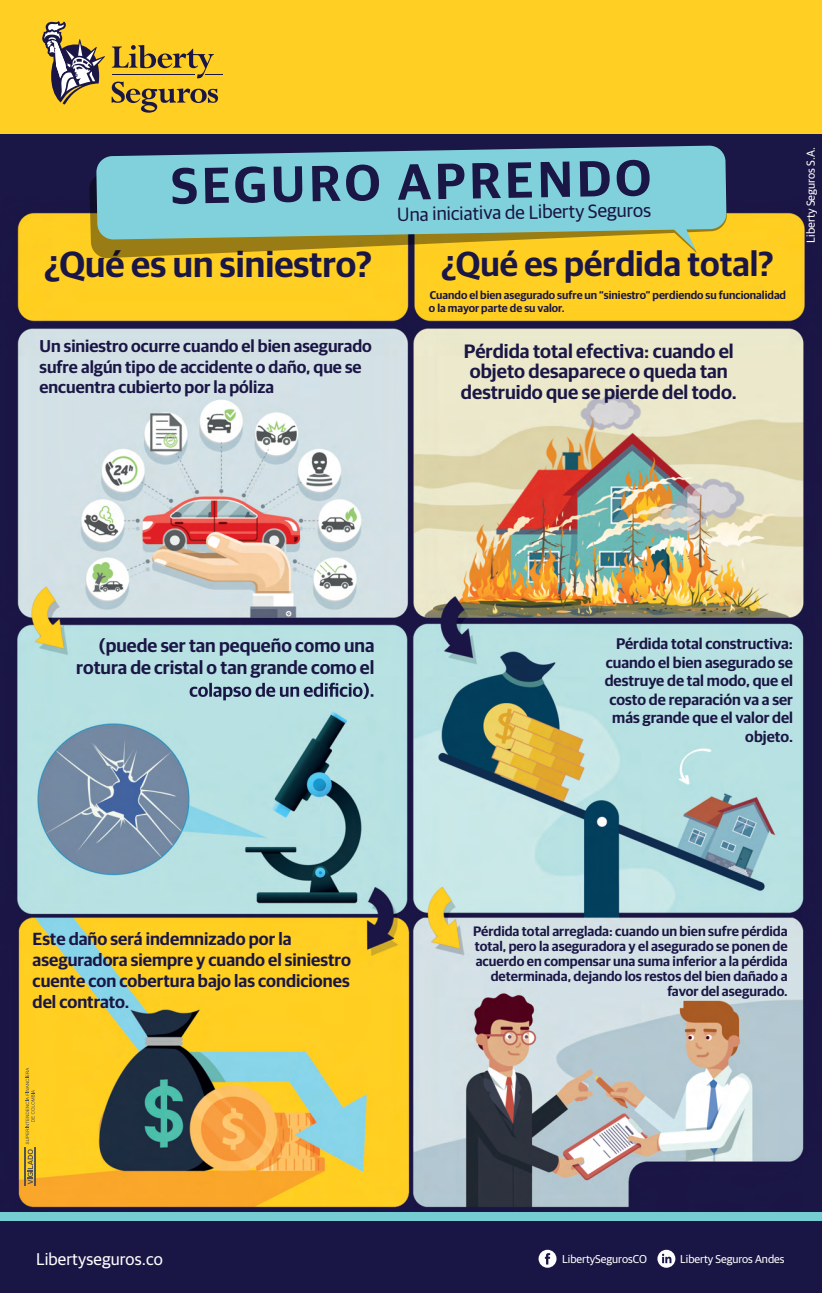
<style>
.page{position:relative;width:822px;height:1293px;background:#fff}
.page>*{position:absolute;margin:0;border:0;box-sizing:border-box;transform-origin:0 0}
.t1{font:600 50.88px "Guardian Sans";color:#1a1645}
.t2{font:600 36.38px "Guardian Sans";color:#1a1645}
.t3{font:600 34.75px "Guardian Sans";color:#1a1645}
.t4{font:600 19.5px/20.9px "Guardian Sans";color:#1a1645;text-align:center}
.t5{font:19.12px "Guardian Sans";color:#1a1645}
.t6{font:600 18.75px/22.5px "Guardian Sans";color:#1a1645;text-align:right}
.t7{font:600 17.62px/21.1px "Guardian Sans";color:#1a1645}
.t8{font:600 17.25px/20.6px "Guardian Sans";color:#1a1645}
.t9{font:17px "Guardian Sans";letter-spacing:.005em;color:#fff}
.t10{font:600 15.5px/18.6px "Guardian Sans";color:#1a1645;text-align:right}
.t11{font:600 13.75px/15px "Guardian Sans";color:#1a1645;text-align:right}
.t12{font:11.62px "Guardian Sans";color:#fff}
.t13{font:600 11.38px/13.1px "Guardian Sans";color:#1a1645}
.t14{font:11.38px "Guardian Sans";letter-spacing:-.005em;color:#fff}
</style>
<div class="page">
<div style="left:0;top:114px;width:822px;height:1110px;background:#1a1645"></div>
<img style="left:17px;top:212px;width:788px;height:996px">
<div style="left:0;top:0;width:822px;height:134px;background:#ffcf23"></div>
<svg style="left:42px;top:21px;width:63px;height:83px"></svg>
<svg style="left:112px;top:45px;width:111px;height:68px"></svg>
<svg style="left:190px;top:682px;width:183px;height:18px"></svg>
<svg style="left:89px;top:176px;width:638px;height:82px;background:#deb31f"></svg>
<svg style="left:96px;top:145px;width:630px;height:105px;background:#84beb6"></svg>
<div style="left:0;top:1220px;width:822px;height:72px;background:#191645"></div>
<div style="left:0;top:1211px;width:822px;height:9px;background:#75ccd1"></div>
<svg style="left:538px;top:1249px;width:18px;height:18px"></svg>
<svg style="left:657px;top:1249px;width:18px;height:18px"></svg>
<hr style="left:24px;top:1147px;width:1px;height:38px;background:#515455">
<svg style="left:26px;top:1067px;width:9px;height:117px"></svg>
<hr style="left:35px;top:1147px;width:1px;height:38px;background:#515455">
<h1 class="t1" style="left:170px;top:149px;width:481px;rotate:-1deg">SEGURO APRENDO</h1>
<h3 class="t5" style="left:397px;top:200px;width:255px;rotate:-1deg">Una iniciativa de Liberty Seguros</h3>
<h2 class="t2" style="left:44px;top:238px;width:329px">¿Qué es un siniestro?</h2>
<h3 class="t3" style="left:441px;top:238px;width:334px">¿Qué es pérdida total?</h3>
<p class="t8" style="left:40px;top:334px;width:334px">Un siniestro ocurre cuando el bien asegurado sufre algún tipo de accidente o daño, que se encuentra cubierto por la póliza</p>
<p class="t13" style="left:429px;top:287px;width:359px">Cuando el bien asegurado sufre un “siniestro” perdiendo su funcionalidad o la mayor parte de su valor.</p>
<h3 class="t4" style="left:461px;top:338px;width:277px">Pérdida total efectiva: cuando el objeto desaparece o queda tan destruido que se pierde del todo.</h3>
<p class="t12" style="left:802px;top:243px;width:97px;rotate:-90deg">Liberty Seguros S.A.</p>
<h3 class="t6" style="left:76px;top:632px;width:300px">(puede ser tan pequeño como una rotura de cristal o tan grande como el</h3>
<p class="t7" style="left:33px;top:926px;width:320px">Este daño será indemnizado por la aseguradora siempre y cuando el siniestro cuente con cobertura bajo las condiciones del contrato.</p>
<p class="t10" style="left:605px;top:633px;width:190px">Pérdida total constructiva: cuando el bien asegurado se destruye de tal modo, que el costo de reparación va a ser más grande que el valor del objeto.</p>
<p class="t11" style="left:473px;top:922px;width:316px">Pérdida total arreglada: cuando un bien sufre pérdida total, pero la aseguradora y el asegurado se ponen de acuerdo en compensar una suma inferior a la pérdida determinada, dejando los restos del bien dañado a favor del asegurado.</p>
<p class="t9" style="left:36px;top:1247px;width:128px">Libertyseguros.co</p>
<p class="t14" style="left:562px;top:1250px;width:86px">LibertySegurosCO</p>
<p class="t14" style="left:680px;top:1250px;width:106px">Liberty Seguros Andes</p>
</div>
